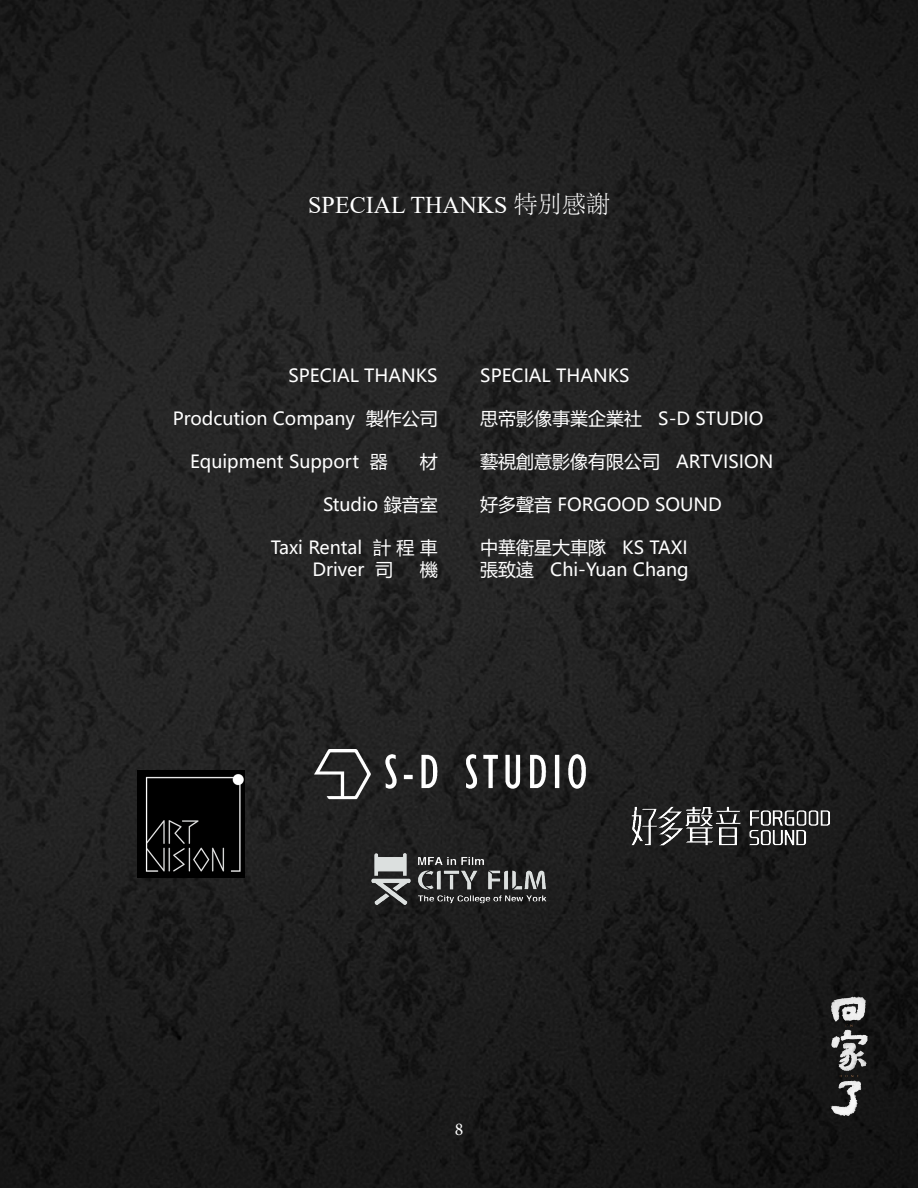
<style>
.page{position:relative;width:918px;height:1188px;background:#fff}
.page>*{position:absolute;margin:0;border:0;box-sizing:border-box;transform-origin:0 0}
.t1{font:24px "Times New Roman";color:#fff}
.t2{font:18px "Microsoft Ya Hei UI";color:#fff}
.t3{font:18px "Minion Pro";color:#fff}
.s1{font-family:"Adobe Song Std";font-weight:300}
</style>
<div class="page">
<img style="left:0;top:0;width:918px;height:1188px">
<img style="left:138px;top:770px;width:107px;height:108px">
<img style="left:296px;top:730px;width:312px;height:86px">
<img style="left:616px;top:792px;width:230px;height:68px">
<img style="left:788px;top:993px;width:130px;height:129px">
<img style="left:370px;top:852px;width:178px;height:54px">
<p class="t1" style="left:308px;top:188px;width:303px">SPECIAL THANKS <span class="s1">特別感謝</span></p>
<p class="t2" style="left:288px;top:363px;width:151px">SPECIAL THANKS</p>
<p class="t2" style="left:173px;top:406px;width:266px">Prodcution Company 製作公司</p>
<p class="t2" style="left:190px;top:449px;width:199px">Equipment Support 器</p>
<p class="t2" style="left:420px;top:449px;width:19px">材</p>
<p class="t2" style="left:323px;top:493px;width:116px">Studio 錄音室</p>
<p class="t2" style="left:271px;top:536px;width:168px">Taxi Rental 計 程 車</p>
<p class="t2" style="left:313px;top:557px;width:82px">Driver 司</p>
<p class="t2" style="left:420px;top:557px;width:19px">機</p>
<p class="t2" style="left:480px;top:363px;width:151px">SPECIAL THANKS</p>
<p class="t2" style="left:480px;top:406px;width:285px">思帝影像事業企業社 S-D STUDIO</p>
<p class="t2" style="left:480px;top:449px;width:295px">藝視創意影像有限公司 ARTVISION</p>
<p class="t2" style="left:480px;top:493px;width:243px">好多聲音 FORGOOD SOUND</p>
<p class="t2" style="left:480px;top:536px;width:209px">中華衛星大車隊 KS TAXI</p>
<p class="t2" style="left:480px;top:557px;width:210px">張致遠 Chi-Yuan Chang</p>
<p class="t3" style="left:455px;top:1118px;width:10px">8</p>
</div>
